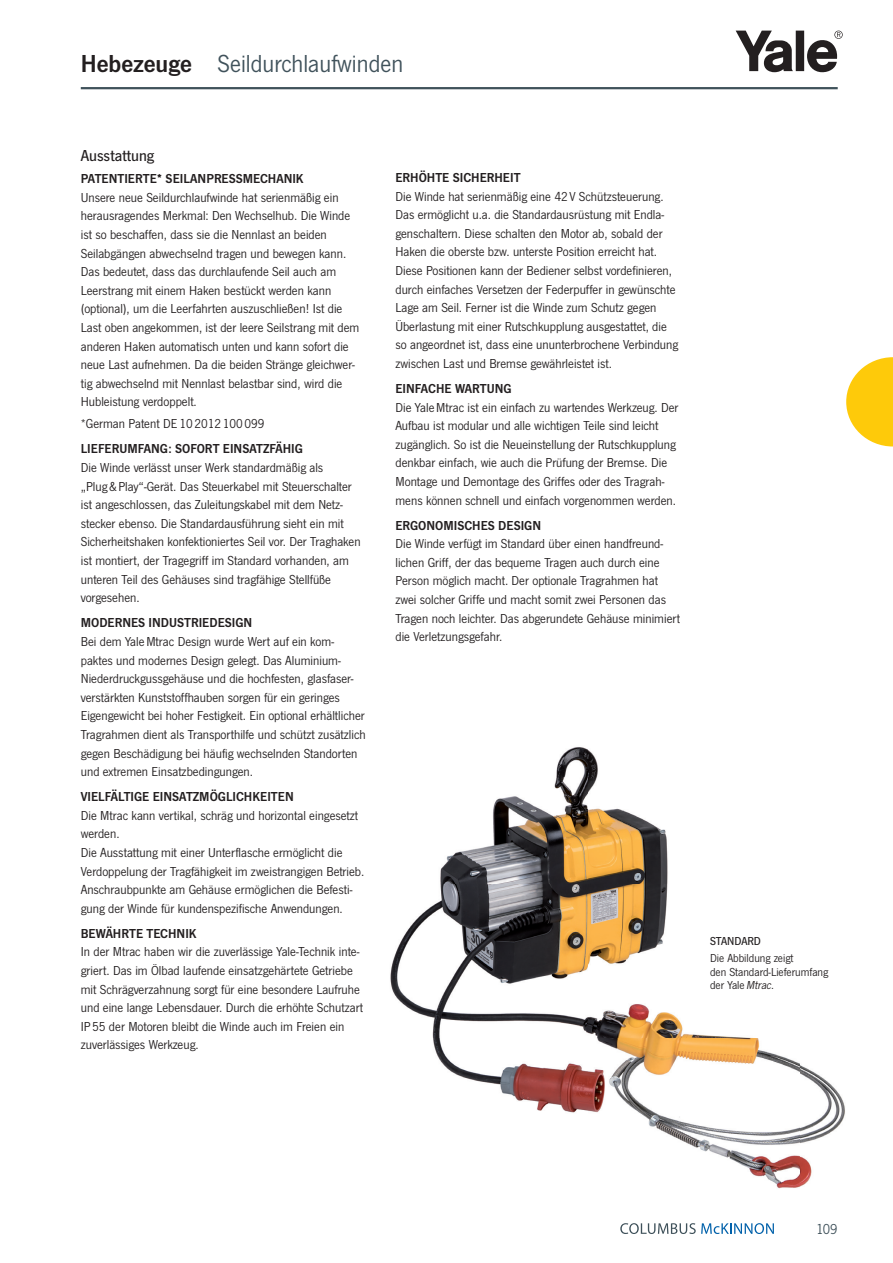
<style>
.page{position:relative;width:893px;height:1263px;background:#fff}
.page>*{position:absolute;margin:0;border:0;box-sizing:border-box;transform-origin:0 0}
.t1{font:25.5px "News Got";color:#40525b}
.t2{font:500 16.5px "News Got";color:#231f20}
.t3{font:15px "News Got";color:#40525b}
.t4{font:13.5px/18.6px "News Got";color:#231f20}
.t5{font:13.5px "News Got Dem";color:#231f20}
.t6{font:12px/13.5px "News Got";color:#231f20}
.t7{font:500 12px "News Got";color:#231f20}
.s1{font-family:"News Got Dem";color:#231f20}
.s2{font-style:italic}
</style>
<div class="page">
<svg style="left:736px;top:31px;width:107px;height:41px"></svg>
<hr style="left:81px;top:87px;width:757px;height:2px;background:#40525b">
<svg style="left:620px;top:1223px;width:154px;height:11px"></svg>
<svg style="left:846px;top:357px;width:47px;height:89px"></svg>
<img style="left:390px;top:747px;width:455px;height:442px">
<h1 class="t1" style="left:81px;top:50px;width:324px"><span class="s1">Hebezeuge</span> Seildurchlaufwinden</h1>
<p class="t2" style="left:81px;top:147px;width:75px">Ausstattung</p>
<p class="t5" style="left:81px;top:171px;width:224px">PATENTIERTE* SEILANPRESSMECHANIK</p>
<p class="t4" style="left:81px;top:188px;width:280px">Unsere neue Seildurchlaufwinde hat serienmäßig ein herausragen des Merkmal: Den Wechselhub. Die Winde ist so beschaffen, dass sie die Nennlast an beiden Seilabgängen abwechselnd tragen und bewegen kann.<br>Das bedeutet, dass das durchlaufende Seil auch am Leerstrang mit einem Haken bestückt werden kann (optional), um die Leer fahrten auszuschließen! Ist die Last oben angekommen, ist der leere Seilstrang mit dem anderen Haken automatisch unten und kann sofort die neue Last aufnehmen. Da die beiden Stränge gleichwer&shy;tig abwechselnd mit Nennlast belastbar sind, wird die Hubleistung verdoppelt.</p>
<p class="t4" style="left:81px;top:415px;width:185px">*German Patent DE 10 2012 100 099</p>
<p class="t5" style="left:81px;top:441px;width:224px">LIEFERUMFANG: SOFORT EINSATZFÄHIG</p>
<p class="t4" style="left:81px;top:458px;width:281px">Die Winde verlässt unser Werk standardmäßig als<br>„Plug &amp; Play“-Gerät. Das Steuerkabel mit Steuerschalter ist angeschlossen, das Zulei tungskabel mit dem Netz&shy;stecker ebenso. Die Standardausfüh rung sieht ein mit Sicherheitshaken konfektioniertes Seil vor. Der Traghaken ist montiert, der Tragegriff im Standard vorhanden, am unteren Teil des Gehäuses sind tragfähige Stellfüße vorgesehen.</p>
<p class="t5" style="left:81px;top:615px;width:173px">MODERNES INDUSTRIEDESIGN</p>
<p class="t4" style="left:81px;top:632px;width:286px">Bei dem Yale Mtrac Design wurde Wert auf ein kom&shy;paktes und mo dernes Design gelegt. Das Aluminium-Niederdruckgussgehäuse und die hochfesten, glasfaser&shy;verstärkten Kunststoffhauben sorgen für ein geringes Eigengewicht bei hoher Festigkeit. Ein optional erhältlicher Tragrahmen dient als Transporthilfe und schützt zusätzlich gegen Beschädigung bei häufig wechselnden Standorten und extremen Einsatzbedingungen.</p>
<p class="t5" style="left:81px;top:789px;width:214px">VIELFÄLTIGE EINSATZMÖGLICHKEITEN</p>
<p class="t4" style="left:81px;top:806px;width:285px">Die Mtrac kann vertikal, schräg und horizontal eingesetzt werden.<br>Die Ausstattung mit einer Unterflasche ermöglicht die Verdop pelung der Tragfähigkeit im zweistrangigen Betrieb.<br>Anschraubpunkte am Gehäuse ermöglichen die Befesti&shy;gung der Winde für kundenspezifi sche Anwendungen.</p>
<p class="t5" style="left:81px;top:925px;width:117px">BEWÄHRTE TECHNIK</p>
<p class="t4" style="left:81px;top:943px;width:284px">In der Mtrac haben wir die zuverlässige Yale-Technik inte&shy;griert. Das im Ölbad laufende einsatzgehärtete Getriebe mit Schrägverzahnung sorgt für eine besondere Laufruhe und eine lange Lebensdauer. Durch die erhöhte Schutzart IP 55 der Motoren bleibt die Winde auch im Freien ein zuverlässiges Werkzeug.</p>
<p class="t5" style="left:395px;top:170px;width:127px">ERHÖHTE SICHERHEIT</p>
<p class="t4" style="left:395px;top:187px;width:284px">Die Winde hat serienmäßig eine 42 V Schützsteuerung.<br>Das ermög licht u.a. die Standardausrüstung mit Endla&shy;genschaltern. Diese schalten den Motor ab, sobald der Haken die oberste bzw. unterste Position erreicht hat.<br>Diese Positionen kann der Bediener selbst vor definieren, durch einfaches Versetzen der Federpuffer in gewünschte Lage am Seil. Ferner ist die Winde zum Schutz gegen Überlastung mit einer Rutsch kupplung ausgestattet, die so angeordnet ist, dass eine ununterbro chene Verbindung zwischen Last und Bremse gewährleistet ist.</p>
<p class="t5" style="left:395px;top:381px;width:118px">EINFACHE WARTUNG</p>
<p class="t4" style="left:395px;top:398px;width:285px">Die Yale Mtrac ist ein einfach zu wartendes Werkzeug. Der Aufbau ist modular und alle wichtigen Teile sind leicht zugänglich. So ist die Neueinstellung der Rutschkupplung denkbar einfach, wie auch die Prüfung der Bremse. Die Montage und Demontage des Griffes oder des Tragrah&shy;mens können schnell und einfach vorgenom men werden.</p>
<p class="t5" style="left:395px;top:517px;width:147px">ERGONOMISCHES DESIGN</p>
<p class="t4" style="left:395px;top:535px;width:286px">Die Winde verfügt im Standard über einen handfreund&shy;lichen Griff, der das bequeme Tragen auch durch eine Person möglich macht. Der optionale Tragrahmen hat zwei solcher Griffe und macht somit zwei Personen das Tragen noch leichter. Das abgerundete Gehäuse minimiert die Verletzungsgefahr.</p>
<p class="t7" style="left:710px;top:934px;width:52px">STANDARD</p>
<p class="t6" style="left:710px;top:952px;width:120px">Die Abbildung zeigt<br>den Standard-Lieferumfang der Yale <span class="s2">Mtrac</span>.</p>
<p class="t3" style="left:816px;top:1221px;width:23px">109</p>
</div>
